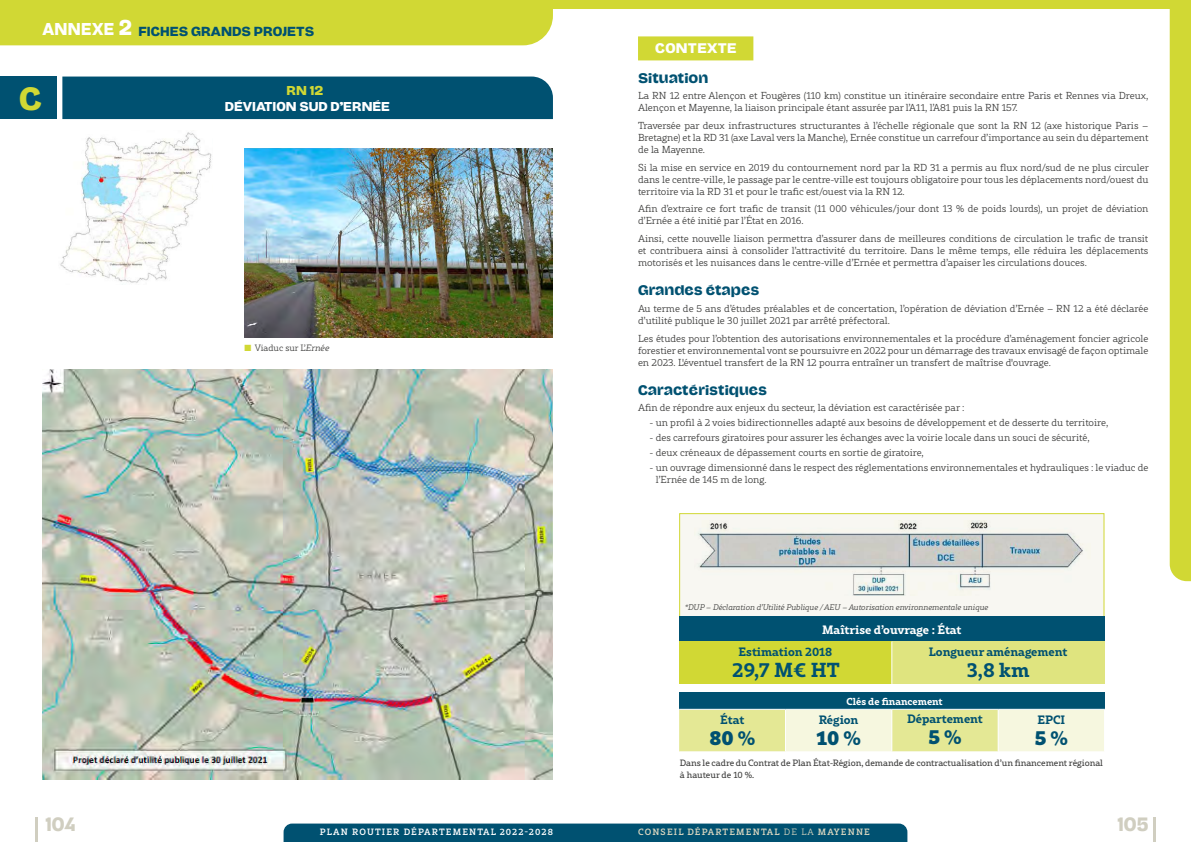
<style>
.page{position:relative;width:1191px;height:842px;background:#fff}
.page>*{position:absolute;margin:0;border:0;box-sizing:border-box;transform-origin:0 0}
.t1{font:500 30px "Mayenne Sans";color:#d1d834}
.t2{font:700 20px "Rival Slab";color:#005171}
.t3{font:900 20px "Rival Slab";color:#005171}
.t4{font:500 18px "Mayenne Sans";color:#d0cec0;scale:.9 1}
.t5{font:500 13px "Mayenne Sans";color:#005171}
.t6{font:500 13px "Mayenne Sans";letter-spacing:.02em;color:#fff}
.t7{font:500 12.2px "Mayenne Sans";color:#005171}
.t8{font:700 12px "Rival Slab";color:#005171}
.t9{font:700 12px "Rival Slab";color:#fff}
.t10{font:500 12px "Mayenne Sans";color:#fff}
.t11{font:500 12px "Mayenne Sans";color:#d1d834}
.t12{font:300 10px/12px "Rival Slab";color:#3c3c3b}
.t13{font:700 10px "Rival Slab";color:#fff}
.t14{font:9px/12px "Rival Slab";color:#3c3c3b}
.t15{font:500 9px "Rival Slab";letter-spacing:.13em;color:#fff}
.t16{font:500 9px "Rival Slab";letter-spacing:.13em;color:#dbd7c0}
.t17{font:300 9px "Rival Slab";color:#3c3c3b}
.t18{font:italic 300 8px "Rival Slab";color:#3c3c3b}
.s1{font-size:16px;color:#fff}
.s2{font-size:20px;color:#fff}
.s3{font-style:italic}
.s4{font-weight:300}
</style>
<div class="page">
<div style="left:283px;top:823px;width:624px;height:19px;background:#005171"></div>
<div style="left:0;top:0;width:553px;height:45px;background:#d1d834"></div>
<div style="left:541px;top:0;width:650px;height:9px;background:#d1d834"></div>
<div style="left:1169px;top:9px;width:22px;height:572px;background:#d1d834"></div>
<div style="left:62px;top:77px;width:491px;height:42px;background:#005171"></div>
<div style="left:0;top:77px;width:57px;height:42px;background:#005171"></div>
<img style="left:43px;top:370px;width:510px;height:410px">
<img style="left:244px;top:149px;width:309px;height:189px">
<img style="left:60px;top:132px;width:152px;height:151px">
<div style="left:638px;top:36px;width:115px;height:24px;background:#d1d834"></div>
<div style="left:679px;top:513px;width:425px;height:146px;background:#f8f7f2;border:1px solid #d1d834"></div>
<div style="left:679px;top:616px;width:425px;height:25px;background:#005171"></div>
<div style="left:679px;top:641px;width:212px;height:43px;background:#d1d834"></div>
<div style="left:891px;top:641px;width:213px;height:43px;background:#dfe47f"></div>
<hr style="left:891px;top:641px;width:1px;height:43px;background:#fff">
<div style="left:679px;top:692px;width:425px;height:17px;background:#005171"></div>
<svg style="left:679px;top:710px;width:425px;height:41px;background:#edefba"></svg>
<hr style="left:785px;top:710px;width:1px;height:41px;background:#fff">
<hr style="left:891px;top:710px;width:1px;height:41px;background:#fff">
<hr style="left:997px;top:710px;width:1px;height:41px;background:#fff">
<img style="left:698px;top:520px;width:385px;height:75px">
<hr style="left:1152px;top:817px;width:3px;height:25px;background:#d0cec0">
<hr style="left:35px;top:817px;width:3px;height:25px;background:#d0cec0">
<p class="t7" style="left:43px;top:24px;width:273px"><span class="s1">ANNEXE</span> <span class="s2">2</span> FICHES GRANDS PROJETS</p>
<h1 class="t1" style="left:19px;top:83px;width:25px">C</h1>
<p class="t11" style="left:287px;top:84px;width:38px">RN 12</p>
<p class="t10" style="left:225px;top:100px;width:167px">DÉVIATION SUD D’ERNÉE</p>
<p class="t17" style="left:255px;top:342px;width:76px">Viaduc sur L’<span class="s3">Ernée</span></p>
<h3 class="t6" style="left:655px;top:42px;width:83px">CONTEXTE</h3>
<h3 class="t5" style="left:638px;top:71px;width:72px">Situation</h3>
<p class="t12" style="left:638px;top:90px;width:512px">La RN 12 entre Alençon et Fougères (110 km) constitue un itinéraire secondaire entre Paris et Rennes via Dreux,<br>Alençon et Mayenne, la liaison principale étant assurée par l’A11, l’A81 puis la RN 157.</p>
<p class="t12" style="left:638px;top:119px;width:512px;text-align:justify">Traversée par deux infrastructures structurantes à l’échelle régionale que sont la RN 12 (axe historique Paris – Bretagne) et la RD 31 (axe Laval vers la Manche), Ernée constitue un carrefour d’importance au sein du département de la Mayenne.</p>
<p class="t12" style="left:638px;top:161px;width:512px;text-align:justify">Si la mise en service en 2019 du contournement nord par la RD 31 a permis au flux nord/sud de ne plus circuler dans le centre-ville, le passage par le centre-ville est toujours obligatoire pour tous les déplacements nord/ouest du territoire via la RD 31 et pour le trafic est/ouest via la RN 12.</p>
<p class="t12" style="left:638px;top:203px;width:512px">Afin d’extraire ce fort trafic de transit (11 000 véhicules/jour dont 13 % de poids lourds), un projet de déviation d’Ernée a été initié par l’État en 2016.</p>
<p class="t12" style="left:638px;top:232px;width:512px;text-align:justify">Ainsi, cette nouvelle liaison permettra d’assurer dans de meilleures conditions de circulation le trafic de transit et contribuera ainsi à consolider l’attractivité du territoire. Dans le même temps, elle réduira les déplacements motorisés et les nuisances dans le centre-ville d’Ernée et permettra d’apaiser les circulations douces.</p>
<h3 class="t5" style="left:638px;top:283px;width:123px">Grandes étapes</h3>
<p class="t12" style="left:638px;top:302px;width:512px">Au terme de 5 ans d’études préalables et de concertation, l’opération de déviation d’Ernée – RN 12 a été déclarée d’utilité publique le 30 juillet 2021 par arrêté préfectoral.</p>
<p class="t12" style="left:638px;top:332px;width:512px;text-align:justify">Les études pour l’obtention des autorisations environnementales et la procédure d’aménagement foncier agricole forestier et environnemental vont se poursuivre en 2022 pour un démarrage des travaux envisagé de façon optimale en 2023. L'éventuel transfert de la RN 12 pourra entraîner un transfert de maîtrise d'ouvrage.</p>
<h3 class="t5" style="left:638px;top:383px;width:131px">Caractéristiques</h3>
<p class="t12" style="left:638px;top:402px;width:328px">Afin de répondre aux enjeux du secteur, la déviation est caractérisée par :</p>
<p class="t12" style="left:649px;top:417px;width:460px">- un profil à 2 voies bidirectionnelles adapté aux besoins de développement et de desserte du territoire,</p>
<p class="t12" style="left:649px;top:431px;width:442px">- des carrefours giratoires pour assurer les échanges avec la voirie locale dans un souci de sécurité,</p>
<p class="t12" style="left:649px;top:446px;width:276px">- deux créneaux de dépassement courts en sortie de giratoire,</p>
<p class="t12" style="left:655px;top:461px;width:494px;text-indent:-6px">- un ouvrage dimensionné dans le respect des réglementations environnementales et hydrauliques : le viaduc de l’Ernée de 145 m de long.</p>
<p class="t18" style="left:685px;top:602px;width:305px">*DUP – Déclaration d’Utilité Publique / AEU – Autorisation environnementale unique</p>
<p class="t9" style="left:822px;top:620px;width:141px">Maîtrise d’ouvrage : État</p>
<p class="t8" style="left:738px;top:643px;width:95px">Estimation 2018</p>
<h2 class="t2" style="left:732px;top:655px;width:109px">29,7 M€ HT</h2>
<p class="t8" style="left:929px;top:643px;width:140px">Longueur aménagement</p>
<h2 class="t2" style="left:967px;top:655px;width:64px">3,8 km</h2>
<p class="t13" style="left:846px;top:693px;width:98px">Clés de financement</p>
<p class="t8" style="left:720px;top:711px;width:26px">État</p>
<h2 class="t3" style="left:709px;top:722px;width:47px">80 %</h2>
<p class="t8" style="left:819px;top:711px;width:41px">Région</p>
<h2 class="t3" style="left:816px;top:722px;width:46px">10 %</h2>
<p class="t8" style="left:907px;top:710px;width:77px">Département</p>
<h2 class="t3" style="left:928px;top:720px;width:35px">5 %</h2>
<p class="t8" style="left:1037px;top:711px;width:29px">EPCI</p>
<h2 class="t3" style="left:1034px;top:722px;width:35px">5 %</h2>
<p class="t14" style="left:680px;top:757px;width:425px">Dans le cadre du Contrat de Plan État-Région, demande de contractualisation d’un financement régional à hauteur de 10 %.</p>
<h3 class="t4" style="left:45px;top:814px;width:35px">104</h3>
<h3 class="t4" style="left:1117px;top:814px;width:36px">105</h3>
<p class="t15" style="left:320px;top:825px;width:235px">PLAN ROUTIER DÉPARTEMENTAL 2022-2028</p>
<p class="t16" style="left:638px;top:825px;width:233px">CONSEIL DÉPARTEMENTAL <span class="s4">DE LA</span> MAYENNE</p>
</div>
